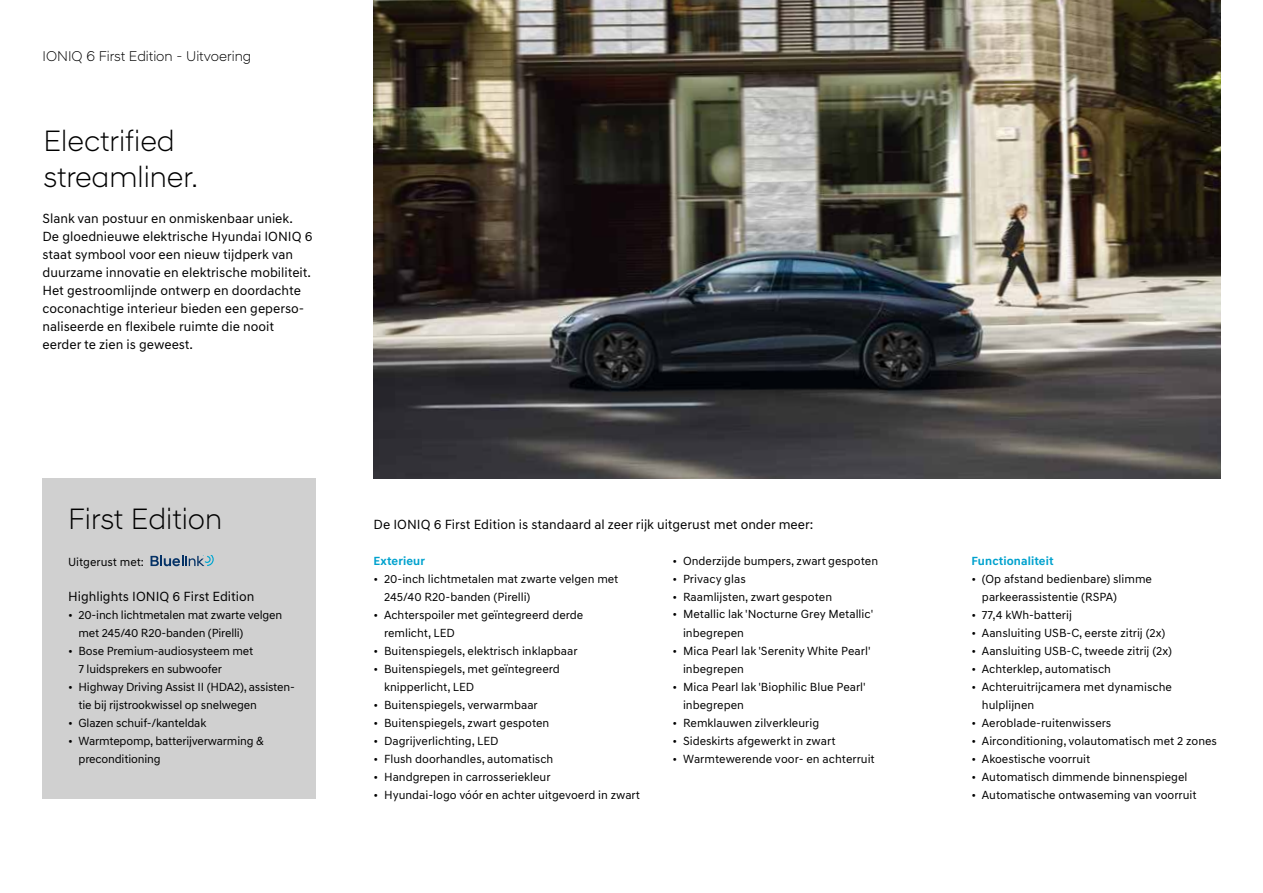
<style>
.page{position:relative;width:1263px;height:893px;background:#fff}
.page>*{position:absolute;margin:0;border:0;box-sizing:border-box;transform-origin:0 0}
.t1{font:300 30px/36px "Hyundai Sans Head";color:#000}
.t2{font:300 14.4px "Hyundai Sans Head";color:#000}
.t3{font:13.5px/18px "Hyundai Sans Text";color:#000}
.t4{font:12px/18px "Hyundai Sans Text";color:#000}
.t5{font:700 12px "Hyundai Sans Text";letter-spacing:.01em;color:#00a2ce}
</style>
<div class="page">
<img style="left:374px;top:0;width:846px;height:478px">
<div style="left:43px;top:478px;width:272px;height:321px;background:#d0d0d0"></div>
<svg style="left:151px;top:555px;width:63px;height:11px"></svg>
<p class="t2" style="left:43px;top:47px;width:210px">IONIQ 6 First Edition - Uitvoering</p>
<h1 class="t1" style="left:43px;top:122px;width:156px">Electrified streamliner.</h1>
<p class="t3" style="left:43px;top:209px;width:272px">Slank van postuur en onmiskenbaar uniek.<br>De gloednieuwe elektrische Hyundai IONIQ 6 staat symbool voor een nieuw tijdperk van duurzame innovatie en elektrische mobiliteit.<br>Het gestroomlijnde ontwerp en doordachte coconachtige interieur bieden een geperso&shy;naliseerde en flexibele ruimte die nooit eerder te zien is geweest.</p>
<h1 class="t1" style="left:68px;top:500px;width:156px">First Edition</h1>
<p class="t4" style="left:68px;top:553px;width:78px">Uitgerust met:</p>
<p class="t3" style="left:68px;top:587px;width:188px">Highlights IONIQ 6 First Edition</p>
<p class="t4" style="left:79px;top:605px;width:205px;text-indent:-10px">• 20-inch lichtmetalen mat zwarte velgen met 245/40 R20-banden (Pirelli)</p>
<p class="t4" style="left:79px;top:641px;width:176px;text-indent:-10px">• Bose Premium-audiosysteem met<br>7 luidsprekers en subwoofer</p>
<p class="t4" style="left:79px;top:677px;width:218px;text-indent:-10px">• Highway Driving Assist II (HDA2), assisten&shy;tie bij rijstrookwissel op snelwegen</p>
<p class="t4" style="left:68px;top:713px;width:140px">• Glazen schuif-/kanteldak</p>
<p class="t4" style="left:79px;top:731px;width:187px;text-indent:-10px">• Warmtepomp, batterijverwarming &amp; preconditioning</p>
<p class="t3" style="left:374px;top:515px;width:441px">De IONIQ 6 First Edition is standaard al zeer rijk uitgerust met onder meer:</p>
<p class="t5" style="left:374px;top:553px;width:53px">Exterieur</p>
<p class="t4" style="left:384px;top:569px;width:236px;text-indent:-10px">• 20-inch lichtmetalen mat zwarte velgen met<br>245/40 R20-banden (Pirelli)</p>
<p class="t4" style="left:384px;top:605px;width:201px;text-indent:-10px">• Achterspoiler met geïntegreerd derde remlicht, LED</p>
<p class="t4" style="left:374px;top:641px;width:206px">• Buitenspiegels, elektrisch inklapbaar</p>
<p class="t4" style="left:384px;top:659px;width:177px;text-indent:-10px">• Buitenspiegels, met geïntegreerd knipperlicht, LED</p>
<p class="t4" style="left:374px;top:695px;width:166px">• Buitenspiegels, verwarmbaar</p>
<p class="t4" style="left:374px;top:713px;width:177px">• Buitenspiegels, zwart gespoten</p>
<p class="t4" style="left:374px;top:731px;width:127px">• Dagrijverlichting, LED</p>
<p class="t4" style="left:374px;top:749px;width:181px">• Flush doorhandles, automatisch</p>
<p class="t4" style="left:374px;top:767px;width:178px">• Handgrepen in carrosseriekleur</p>
<p class="t4" style="left:374px;top:785px;width:268px">• Hyundai-logo vóór en achter uitgevoerd in zwart</p>
<p class="t4" style="left:672px;top:551px;width:207px">• Onderzijde bumpers, zwart gespoten</p>
<p class="t4" style="left:672px;top:569px;width:75px">• Privacy glas</p>
<p class="t4" style="left:672px;top:587px;width:161px">• Raamlijsten, zwart gespoten</p>
<p class="t4" style="left:683px;top:605px;width:192px;text-indent:-10px">• Metallic lak 'Nocturne Grey Metallic' inbegrepen</p>
<p class="t4" style="left:683px;top:641px;width:189px;text-indent:-10px">• Mica Pearl lak 'Serenity White Pearl' inbegrepen</p>
<p class="t4" style="left:683px;top:677px;width:184px;text-indent:-10px">• Mica Pearl lak 'Biophilic Blue Pearl' inbegrepen</p>
<p class="t4" style="left:672px;top:713px;width:148px">• Remklauwen zilverkleurig</p>
<p class="t4" style="left:672px;top:731px;width:164px">• Sideskirts afgewerkt in zwart</p>
<p class="t4" style="left:672px;top:749px;width:204px">• Warmtewerende voor- en achterruit</p>
<p class="t5" style="left:971px;top:553px;width:84px">Functionaliteit</p>
<p class="t4" style="left:982px;top:569px;width:172px;text-indent:-10px">• (Op afstand bedienbare) slimme parkeerassistentie (RSPA)</p>
<p class="t4" style="left:971px;top:605px;width:102px">• 77,4 kWh-batterij</p>
<p class="t4" style="left:971px;top:623px;width:195px">• Aansluiting USB-C, eerste zitrij (2x)</p>
<p class="t4" style="left:971px;top:641px;width:202px">• Aansluiting USB-C, tweede zitrij (2x)</p>
<p class="t4" style="left:971px;top:659px;width:141px">• Achterklep, automatisch</p>
<p class="t4" style="left:982px;top:677px;width:191px;text-indent:-10px">• Achteruitrijcamera met dynamische hulplijnen</p>
<p class="t4" style="left:971px;top:713px;width:141px">• Aeroblade-ruitenwissers</p>
<p class="t4" style="left:971px;top:731px;width:247px">• Airconditioning, volautomatisch met 2 zones</p>
<p class="t4" style="left:971px;top:749px;width:120px">• Akoestische voorruit</p>
<p class="t4" style="left:971px;top:767px;width:218px">• Automatisch dimmende binnenspiegel</p>
<p class="t4" style="left:971px;top:785px;width:227px">• Automatische ontwaseming van voorruit</p>
</div>
